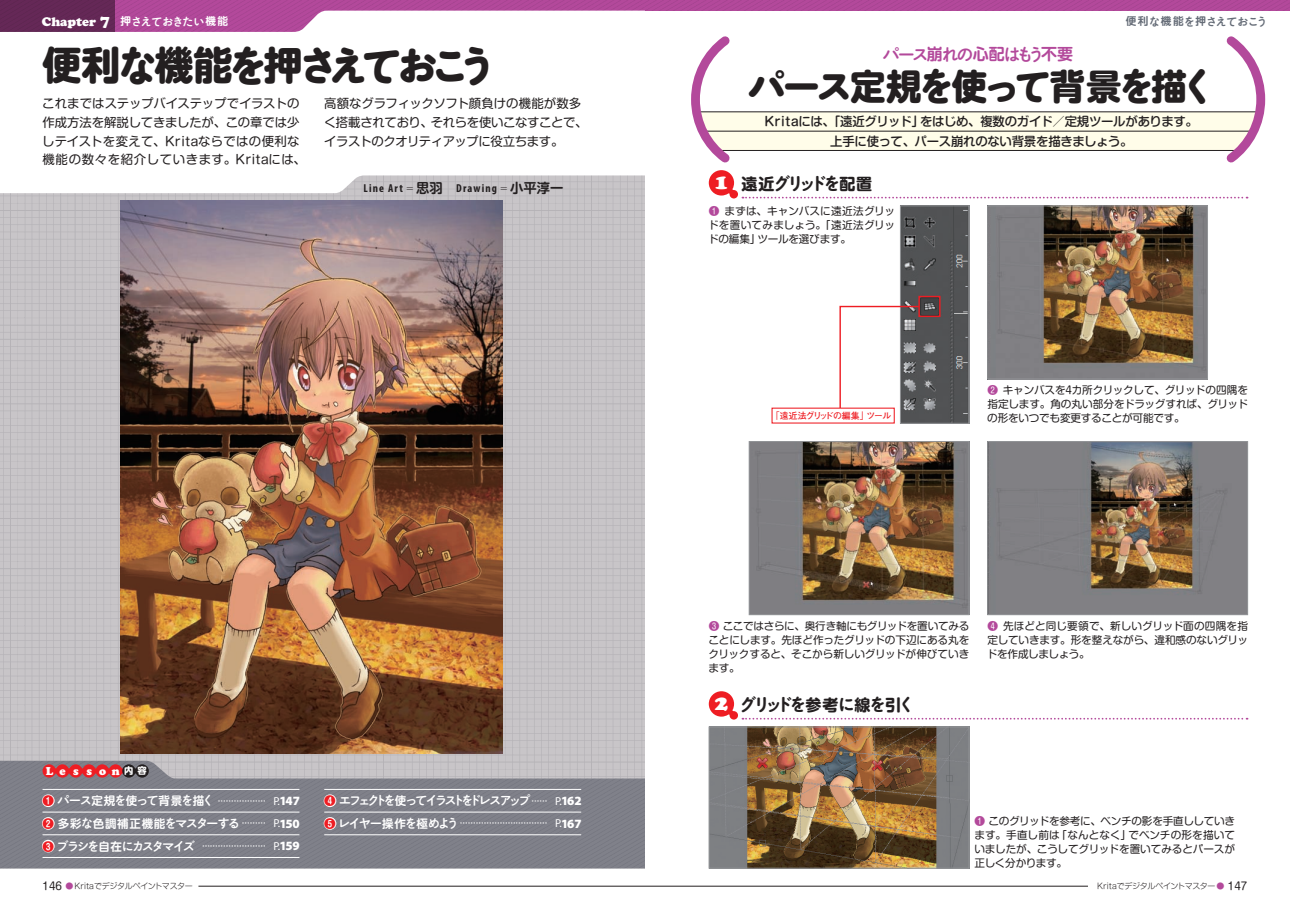
<style>
.page{position:relative;width:1290px;height:911px;background:#fff}
.page>*{position:absolute;margin:0;border:0;box-sizing:border-box;transform-origin:0 0}
.t1{font:700 42.12px "Maru Anti Std";letter-spacing:-.23em;color:#231f20}
.t2{font:700 38.25px "Maru Anti Std";color:#231f20}
.t3{font:700 17.25px "Maru Anti Std De";letter-spacing:-.275em;color:#231f20}
.t4{font:500 17.25px "Maru Anti Std";letter-spacing:-.18em;color:#b3499b}
.t5{font:12.38px/18.6px "Shin M Go Pro";letter-spacing:.005em;color:#231f20}
.t6{font:500 12.38px/19.5px "Shin M Go Pro";letter-spacing:-.025em;color:#231f20;text-align:center}
.t7{font:12.38px/18.6px "Shin M Go Pro";letter-spacing:-.015em;color:#231f20}
.t8{font:500 12.38px "Maru Anti Std";letter-spacing:-.26em;color:#fff}
.t9{font:500 12.38px "Maru Anti Std";letter-spacing:-.175em;color:#fff}
.t10{font:500 12.38px "Maru Anti Std";letter-spacing:-.195em;color:#fff}
.t11{font:12.38px "Cooper Black Std";color:#fff}
.t12{font:700 11.5px "Shin M Go Pro De";letter-spacing:.06em;color:#fff}
.t13{font:700 condensed 11.5px "Myriad Pro";letter-spacing:.1em;color:#231f20}
.t14{font:500 11.5px "Maru Anti Std";letter-spacing:-.11em;color:#656c77}
.t15{font:11.12px "Cooper Black Std";letter-spacing:.6em;color:#fff}
.t16{font:10.62px/14.1px "Shin M Go Pro";letter-spacing:-.015em;color:#231f20;text-align:justify}
.t17{font:700 8.88px "Futo Go B101 Pro";letter-spacing:-.09em;color:#ee1d23}
.t18{font:300 8px "Shin M Go Pro";letter-spacing:-.035em;color:#231f20}
.t19{font:700 8px "Shin M Go Pro De";color:#fff}
.s1{font-size:15.5px}
.s2{font-family:"Shin M Go Pro De";font-weight:700;font-size:10.62px}
.s3{font-family:"Maru Anti Std";font-weight:500;font-size:11.5px}
.s4{font-family:"Shin M Go Pro";font-weight:800;font-size:39px}
.s5{font-family:"Shin M Go Pro";font-weight:300;font-stretch:normal;font-size:8.88px}
.s6{font-family:"Shin M Go Pro De";font-stretch:normal;font-size:13.25px}
.s7{font-family:"Shin M Go Pro";font-weight:700;font-size:9.25px}
.s8{font-family:"Shin M Go Pro De";font-weight:700;font-size:11.5px;color:#ee1d23}
.s9{font-family:"Shin M Go Pro De";font-weight:700;font-size:11.5px}
.s10{font-family:"Shin M Go Pro De";font-weight:700;font-size:8px}
.s11{font-family:"Myriad Pro";font-weight:400;font-size:11.5px}
.s12{font-family:"Myriad Pro";font-weight:900;font-size:12.62px}
.s13{color:#ee1d23}
.s14{font-family:"Maru Anti Std";font-weight:500;font-size:12.38px}
.s15{font-size:8px}
.s16{font-family:"Myriad Pro";font-weight:400}
.s17{font-size:11.5px;color:#ee1d23}
.s18{font-size:11.5px}
.s19{font-family:"Shin M Go Pro De";font-weight:700;font-size:16px}
.s20{font-family:"Shin M Go Pro";font-weight:800;font-size:35.38px}
.s21{font-family:"Cooper Black Std";font-weight:400;font-size:21.25px;color:#fff}
.s22{font-family:"Shin M Go Pro";font-size:16px}
.s23{color:#b3499b}
.s24{font-weight:400;font-size:10.62px}
</style>
<div class="page">
<img style="left:115px;top:0;width:530px;height:32px">
<img style="left:645px;top:0;width:645px;height:11px">
<div style="left:0;top:0;width:115px;height:32px;background:#652856"></div>
<img style="left:0;top:175px;width:645px;height:585px">
<img style="left:0;top:760px;width:645px;height:108px">
<hr style="left:198px;top:886px;width:447px;height:1px;background:#231f20">
<hr style="left:645px;top:886px;width:443px;height:1px;background:#231f20">
<svg style="left:709px;top:691px;width:538px;height:28px"></svg>
<svg style="left:691px;top:36px;width:575px;height:162px"></svg>
<img style="left:902px;top:208px;width:65px;height:213px">
<div style="left:900px;top:206px;width:69px;height:217px;border:1px solid #939598"></div>
<img style="left:711px;top:728px;width:256px;height:138px">
<div style="left:709px;top:726px;width:260px;height:142px;border:1px solid #939598"></div>
<img style="left:989px;top:208px;width:217px;height:169px">
<div style="left:987px;top:206px;width:221px;height:173px;border:1px solid #939598"></div>
<img style="left:751px;top:443px;width:216px;height:170px">
<div style="left:749px;top:441px;width:220px;height:174px;border:1px solid #939598"></div>
<img style="left:989px;top:443px;width:257px;height:170px">
<div style="left:987px;top:441px;width:261px;height:174px;border:1px solid #939598"></div>
<div style="left:918px;top:296px;width:22px;height:21px;border:1px solid #ee1d23"></div>
<svg style="left:839px;top:305px;width:81px;height:113px"></svg>
<div style="left:772px;top:408px;width:122px;height:15px;background:#fff"></div>
<img style="left:121px;top:200px;width:382px;height:553px">
<svg style="left:41px;top:787px;width:15px;height:21px"></svg>
<svg style="left:41px;top:816px;width:15px;height:14px"></svg>
<hr style="left:43px;top:789px;width:256px;height:1px;background:#fff">
<hr style="left:43px;top:812px;width:256px;height:1px;background:#fff">
<hr style="left:43px;top:834px;width:256px;height:1px;background:#fff">
<svg style="left:41px;top:839px;width:15px;height:14px"></svg>
<hr style="left:43px;top:857px;width:256px;height:1px;background:#fff">
<svg style="left:323px;top:786px;width:14px;height:44px"></svg>
<hr style="left:324px;top:789px;width:257px;height:1px;background:#fff">
<hr style="left:324px;top:812px;width:257px;height:1px;background:#fff">
<hr style="left:324px;top:834px;width:257px;height:1px;background:#fff">
<div style="left:43px;top:764px;width:13px;height:13px;background:#ee1d23;border-radius:50%"></div>
<div style="left:56px;top:764px;width:13px;height:13px;background:#ee1d23;border-radius:50%"></div>
<div style="left:69px;top:764px;width:13px;height:13px;background:#ee1d23;border-radius:50%"></div>
<div style="left:82px;top:764px;width:14px;height:13px;background:#ee1d23;border-radius:50%"></div>
<div style="left:96px;top:764px;width:13px;height:13px;background:#ee1d23;border-radius:50%"></div>
<div style="left:109px;top:764px;width:13px;height:13px;background:#ee1d23;border-radius:50%"></div>
<div style="left:122px;top:764px;width:14px;height:13px;background:#221e1f;border-radius:50%"></div>
<div style="left:136px;top:764px;width:13px;height:13px;background:#221e1f;border-radius:50%"></div>
<p class="t11" style="left:42px;top:14px;width:188px">Chapter <span class="s1">7</span> <span class="s2">押</span><span class="s3">さえておきたい</span><span class="s2">機能</span></p>
<p class="t14" style="left:1126px;top:13px;width:143px"><span class="s2">便利</span>な<span class="s2">機能</span>を<span class="s2">押</span>さえておこう</p>
<p class="t1" style="left:43px;top:34px;width:457px"><span class="s4">便利</span>な<span class="s4">機能</span>を<span class="s4">押</span>さえておこう</p>
<p class="t5" style="left:42px;top:93px;width:265px">これまではステップバイステップでイラストの作成方法を解説してきましたが、この章では少しテイストを変えて、Kritaならではの便利な機能の数々を紹介していきます。Kritaには、</p>
<p class="t7" style="left:324px;top:93px;width:265px">高額なグラフィックソフト顔負けの機能が数多く搭載されており、それらを使いこなすことで、イラストのクオリティアップに役立ちます。</p>
<p class="t13" style="left:363px;top:181px;width:201px">Line Art <span class="s5">＝</span><span class="s6">思羽　</span>Drawing <span class="s5">＝</span><span class="s6">小平淳一</span></p>
<p class="t15" style="left:46px;top:764px;width:103px">Les son<span class="s7">内容</span></p>
<p class="t10" style="left:43px;top:791px;width:259px"><span class="s8">❶</span> パース<span class="s9">定規</span>を<span class="s9">使</span>って<span class="s9">背景</span>を<span class="s9">描</span>く <span class="s10">………………</span> <span class="s11">P.</span><span class="s12">147</span></p>
<p class="t12" style="left:43px;top:814px;width:259px"><span class="s13">❷</span> 多彩<span class="s14">な</span>色調補正機能<span class="s14">をマスターする</span> <span class="s15">………</span> <span class="s16">P.</span><span class="s12">150</span></p>
<p class="t9" style="left:43px;top:837px;width:259px"><span class="s8">❸</span> ブラシを<span class="s9">自在</span>にカスタマイズ <span class="s10">……………………</span> <span class="s11">P.</span><span class="s12">159</span></p>
<p class="t8" style="left:324px;top:791px;width:259px"><span class="s8">❹</span> エフェクトを<span class="s9">使</span>ってイラストをドレスアップ <span class="s10">… …</span> <span class="s11">P.</span><span class="s12">162</span></p>
<p class="t19" style="left:324px;top:817px;width:259px"><span class="s17">❺</span> <span class="s14">レイヤー</span><span class="s18">操作</span><span class="s14">を</span><span class="s18">極</span><span class="s14">めよう</span>…………………………… <span class="s11">P.</span><span class="s12">167</span></p>
<p class="t4" style="left:882px;top:41px;width:192px">パース<span class="s19">崩</span>れの<span class="s19">心配</span>はもう<span class="s19">不要</span></p>
<p class="t2" style="left:747px;top:58px;width:471px">パース<span class="s20">定規</span>を<span class="s20">使</span>って<span class="s20">背景</span>を<span class="s20">描</span>く</p>
<p class="t6" style="left:764px;top:110px;width:435px">Kritaには、「遠近グリッド」をはじめ、複数のガイド／定規ツールがあります。上手に使って、パース崩れのない背景を描きましょう。</p>
<p class="t3" style="left:715px;top:170px;width:159px"><span class="s21">1</span> <span class="s22">遠近</span>グリッドを<span class="s22">配置</span></p>
<p class="t16" style="left:708px;top:203px;width:189px"><span class="s23">❶</span> まずは、キャンバスに遠近法グリッドを置いてみましょう。「遠近法グリッドの編集」ツールを選びます。</p>
<p class="t17" style="left:771px;top:408px;width:122px">「遠近法グリッドの編集」ツール</p>
<p class="t16" style="left:987px;top:381px;width:262px"><span class="s23">❷</span> キャンバスを4カ所クリックして、グリッドの四隅を指定します。角の丸い部分をドラッグすれば、グリッドの形をいつでも変更することが可能です。</p>
<p class="t16" style="left:708px;top:617px;width:262px"><span class="s23">❸</span> ここではさらに、奥行き軸にもグリッドを置いてみることにします。先ほど作ったグリッドの下辺にある丸をクリックすると、そこから新しいグリッドが伸びていきます。</p>
<p class="t16" style="left:987px;top:617px;width:263px"><span class="s23">❹</span> 先ほどと同じ要領で、新しいグリッド面の四隅を指定していきます。形を整えながら、違和感のないグリッドを作成しましょう。</p>
<p class="t3" style="left:715px;top:691px;width:202px"><span class="s21">2</span> グリッドを<span class="s22">参考</span>に<span class="s22">線</span>を<span class="s22">引</span>く</p>
<p class="t16" style="left:974px;top:812px;width:262px"><span class="s23">❶</span> このグリッドを参考に、ベンチの影を手直ししていきます。手直し前は「なんとなく」でベンチの形を描いていましたが、こうしてグリッドを置いてみるとパースが正しく分かります。</p>
<p class="t18" style="left:43px;top:879px;width:152px"><span class="s24">146</span> <span class="s23">●</span>Kritaでデジタルペイントマスター</p>
<p class="t18" style="left:1097px;top:879px;width:152px">Kritaでデジタルペイントマスター<span class="s23">●</span> <span class="s24">147</span></p>
</div>
